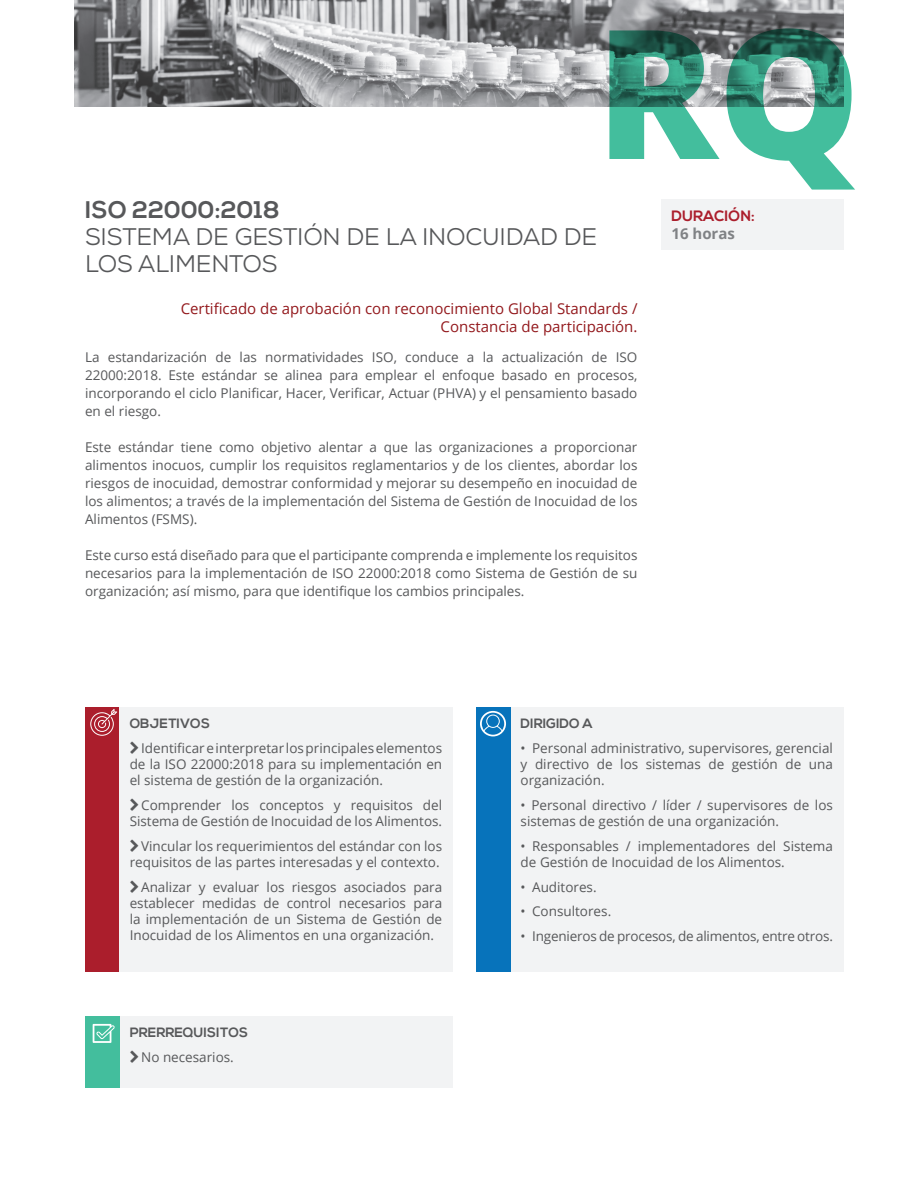
<style>
.page{position:relative;width:918px;height:1188px;background:#fff}
.page>*{position:absolute;margin:0;border:0;box-sizing:border-box;transform-origin:0 0}
.t1{font:800 180px "Open Sans";color:#43be9d}
.t2{font:24px/27px "Nexa";letter-spacing:-.01em;color:#57585a}
.t3{font:700 24px "Nexa";letter-spacing:.01em;color:#57585a}
.t4{font:15px/18px "Open Sans";color:#93191d;text-align:right}
.Secciones{font:700 15px "Nexa";color:#ab1e2c}
.Secciones-2{font:700 15px "Open Sans";color:#808285}
.t5{font:13.5px/16.2px "Open Sans";color:#57585a;text-align:justify}
.t6{font:700 13.5px "Nexa";color:#57585a}
</style>
<div class="page">
<img style="left:74px;top:0;width:770px;height:106px">
<div style="left:661px;top:199px;width:183px;height:51px;background:#f2f3f4"></div>
<div style="left:85px;top:707px;width:34px;height:265px;background:#ab1e2c"></div>
<div style="left:119px;top:707px;width:334px;height:265px;background:#f2f3f4"></div>
<svg style="left:90px;top:709px;width:27px;height:27px"></svg>
<div style="left:510px;top:707px;width:334px;height:265px;background:#f2f3f4"></div>
<div style="left:119px;top:1016px;width:334px;height:72px;background:#f2f3f4"></div>
<div style="left:476px;top:707px;width:34px;height:265px;background:#0773bb"></div>
<div style="left:85px;top:1016px;width:34px;height:72px;background:#43be9d"></div>
<svg style="left:480px;top:711px;width:26px;height:25px"></svg>
<svg style="left:93px;top:1024px;width:22px;height:19px"></svg>
<p class="t3" style="left:85px;top:195px;width:196px">ISO 22000:2018</p>
<p class="t2" style="left:85px;top:223px;width:514px">SISTEMA DE GESTIÓN DE LA INOCUIDAD DE<br>LOS ALIMENTOS</p>
<h1 class="t1" style="left:596px;top:-43px;width:267px">RQ</h1>
<p class="Secciones" style="left:671px;top:208px;width:85px">DURACIÓN:</p>
<p class="Secciones-2" style="left:671px;top:223px;width:65px">16 horas</p>
<p class="t4" style="left:181px;top:299px;width:458px">Certificado de aprobación con reconocimiento Global Standards /<br>Constancia de participación.</p>
<p class="t5" style="left:85px;top:347px;width:554px;line-height:18px">La estandarización de las normatividades ISO, conduce a la actualización de ISO 22000:2018. Este estándar se alinea para emplear el enfoque basado en procesos, incorporando el ciclo Planificar, Hacer, Verificar, Actuar (PHVA) y el pensamiento basado en el riesgo.</p>
<p class="t5" style="left:85px;top:437px;width:554px;line-height:18px">Este estándar tiene como objetivo alentar a que las organizaciones a proporcionar alimentos inocuos, cumplir los requisitos reglamentarios y de los clientes, abordar los riesgos de inocuidad, demostrar conformidad y mejorar su desempeño en inocuidad de los alimentos; a través de la implementación del Sistema de Gestión de Inocuidad de los Alimentos (FSMS).</p>
<p class="t5" style="left:85px;top:545px;width:554px;line-height:18px">Este curso está diseñado para que el participante comprenda e implemente los requisitos necesarios para la implementación de ISO 22000:2018 como Sistema de Gestión de su organización; así mismo, para que identifique los cambios principales.</p>
<p class="t6" style="left:130px;top:716px;width:82px">OBJETIVOS</p>
<p class="t5" style="left:130px;top:739px;width:314px;text-indent:11px">Identificar e interpretar los principales elementos de la ISO 22000:2018 para su implementación en el sistema de gestión de la organización.</p>
<p class="t5" style="left:130px;top:796px;width:314px;text-align:right">Comprender los conceptos y requisitos del<br>Sistema de Gestión de Inocuidad de los Alimentos.</p>
<p class="t5" style="left:130px;top:837px;width:314px;text-align:right">Vincular los requerimientos del estándar con los requisitos de las partes interesadas y el contexto.</p>
<p class="t5" style="left:130px;top:878px;width:314px;text-indent:11px">Analizar y evaluar los riesgos asociados para establecer medidas de control necesarios para la implementación de un Sistema de Gestión de Inocuidad de los Alimentos en una organización.</p>
<p class="t6" style="left:130px;top:1025px;width:120px">PRERREQUISITOS</p>
<p class="t5" style="left:141px;top:1048px;width:94px">No necesarios.</p>
<p class="t6" style="left:521px;top:715px;width:74px">DIRIGIDO A</p>
<p class="t5" style="left:521px;top:739px;width:314px">• Personal administrativo, supervisores, gerencial y directivo de los sistemas de gestión de una organización.</p>
<p class="t5" style="left:521px;top:796px;width:314px">• Personal directivo / líder / supervisores de los sistemas de gestión de una organización.</p>
<p class="t5" style="left:521px;top:837px;width:314px">• Responsables / implementadores del Sistema de Gestión de Inocuidad de los Alimentos.</p>
<p class="t5" style="left:521px;top:878px;width:78px">• Auditores.</p>
<p class="t5" style="left:521px;top:903px;width:92px">• Consultores.</p>
<p class="t5" style="left:521px;top:928px;width:314px">• Ingenieros de procesos, de alimentos, entre otros.</p>
</div>
